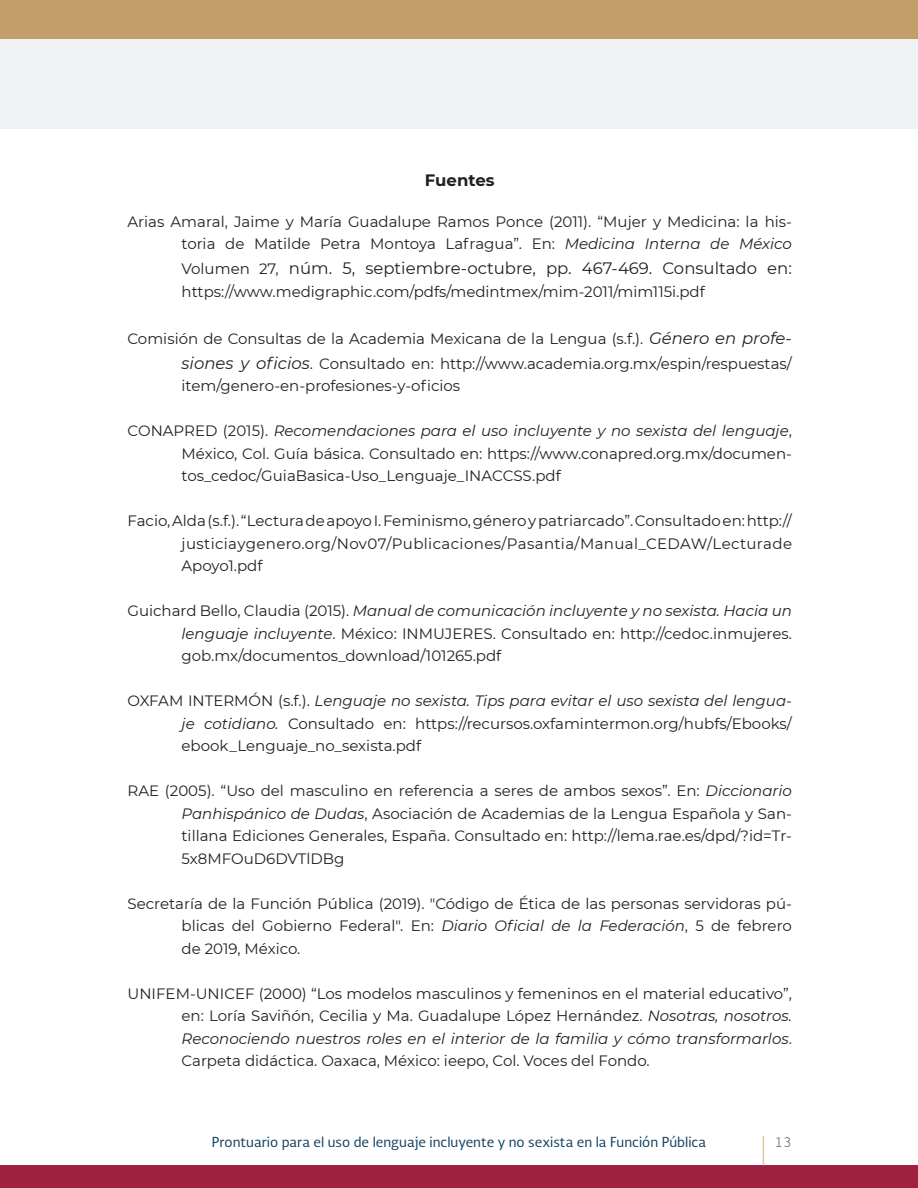
<style>
.page{position:relative;width:918px;height:1188px;background:#fff}
.page>*{position:absolute;margin:0;border:0;box-sizing:border-box;transform-origin:0 0}
.t1{font:16.5px "Montserrat";color:#231f20}
.Heading_1{font:700 16.5px "Montserrat";color:#231f20}
.t2{font:15px/22.5px "Montserrat";color:#231f20;text-align:justify}
.CUERPO_DE_TEXTO{font:13.5px "Soberana Sans";color:#114162}
.t3{font:300 13.5px "Soberana Sans";color:#67676a}
.s1{font-style:italic}
.s2{font-size:15px}
.s3{font-style:italic;font-size:16.5px}
</style>
<div class="page">
<div style="left:0;top:0;width:918px;height:128px;background:#f0f1f2"></div>
<div style="left:0;top:0;width:918px;height:38px;background:#c29e6a"></div>
<div style="left:0;top:1165px;width:918px;height:23px;background:#9f2141"></div>
<svg style="left:763px;top:1136px;width:1px;height:29px"></svg>
<p class="Heading_1" style="left:425px;top:169px;width:71px">Fuentes</p>
<p class="t2" style="left:128px;top:210px;width:666px;text-align:right">Arias Amaral, Jaime y María Guadalupe Ramos Ponce (2011). “Mujer y Medicina: la his&shy;toria de Matilde Petra Montoya Lafragua”. En: <span class="s1">Medicina Interna de México</span></p>
<p class="t1" style="left:182px;top:257px;width:612px"><span class="s2">Volumen 27,</span> núm. 5, septiembre-octubre, pp. 467-469. Consultado en:</p>
<p class="t2" style="left:182px;top:279px;width:525px">https://www.medigraphic.com/pdfs/medintmex/mim-2011/mim115i.pdf</p>
<p class="t2" style="left:128px;top:326px;width:666px;line-height:24.8px;text-align:right">Comisión de Consultas de la Academia Mexicana de la Lengua (s.f.). <span class="s3">Género en profe&shy;siones y oficios</span>. Consultado en: http://www.academia.org.mx/espin/respuestas/</p>
<p class="t2" style="left:182px;top:374px;width:280px">item/genero-en-profesiones-y-oficios</p>
<p class="t2" style="left:182px;top:419px;width:612px;text-indent:-54px">CONAPRED (2015). <span class="s1">Recomendaciones para el uso incluyente y no sexista del lenguaje</span>, México, Col. Guía básica. Consultado en: https://www.conapred.org.mx/documen&shy;tos_cedoc/GuiaBasica-Uso_Lenguaje_INACCSS.pdf</p>
<p class="t2" style="left:182px;top:509px;width:612px;text-indent:-54px">Facio, Alda (s.f.). “Lectura de apoyo I. Feminismo, género y patriarcado”. Consultado en: http:// justiciaygenero.org/Nov07/Publicaciones/Pasantia/Manual_CEDAW/Lecturade Apoyo1.pdf</p>
<p class="t2" style="left:182px;top:599px;width:612px;text-indent:-54px">Guichard Bello, Claudia (2015). <span class="s1">Manual de comunicación incluyente y no sexista. Hacia un lenguaje incluyente</span>. México: INMUJERES. Consultado en: http://cedoc.inmujeres. gob.mx/documentos_download/101265.pdf</p>
<p class="t2" style="left:182px;top:689px;width:612px;text-indent:-54px">OXFAM INTERMÓN (s.f.). <span class="s1">Lenguaje no sexista. Tips para evitar el uso sexista del lengua&shy;je cotidiano.</span> Consultado en: https://recursos.oxfamintermon.org/hubfs/Ebooks/ ebook_Lenguaje_no_sexista.pdf</p>
<p class="t2" style="left:182px;top:779px;width:612px;text-indent:-54px">RAE (2005). “Uso del masculino en referencia a seres de ambos sexos”. En: <span class="s1">Diccionario Panhispánico de Dudas</span>, Asociación de Academias de la Lengua Española y San&shy;tillana Ediciones Generales, España. Consultado en: http://lema.rae.es/dpd/?id=Tr-5x8MFOuD6DVTlDBg</p>
<p class="t2" style="left:182px;top:891px;width:612px;text-indent:-54px">Secretaría de la Función Pública (2019). "Código de Ética de las personas servidoras pú&shy;blicas del Gobierno Federal". En: <span class="s1">Diario Oficial de la Federación</span>, 5 de febrero de 2019, México.</p>
<p class="t2" style="left:182px;top:981px;width:612px;text-indent:-54px">UNIFEM-UNICEF (2000) “Los modelos masculinos y femeninos en el material educativo”, en: Loría Saviñón, Cecilia y Ma. Guadalupe López Hernández. <span class="s1">Nosotras, nosotros.<br>Reconociendo nuestros roles en el interior de la familia y cómo transformarlos</span>.<br>Carpeta didáctica. Oaxaca, México: ieepo, Col. Voces del Fondo.</p>
<p class="CUERPO_DE_TEXTO" style="left:212px;top:1133px;width:496px">Prontuario para el uso de lenguaje incluyente y no sexista en la Función Pública</p>
<p class="t3" style="left:774px;top:1133px;width:19px">13</p>
</div>
